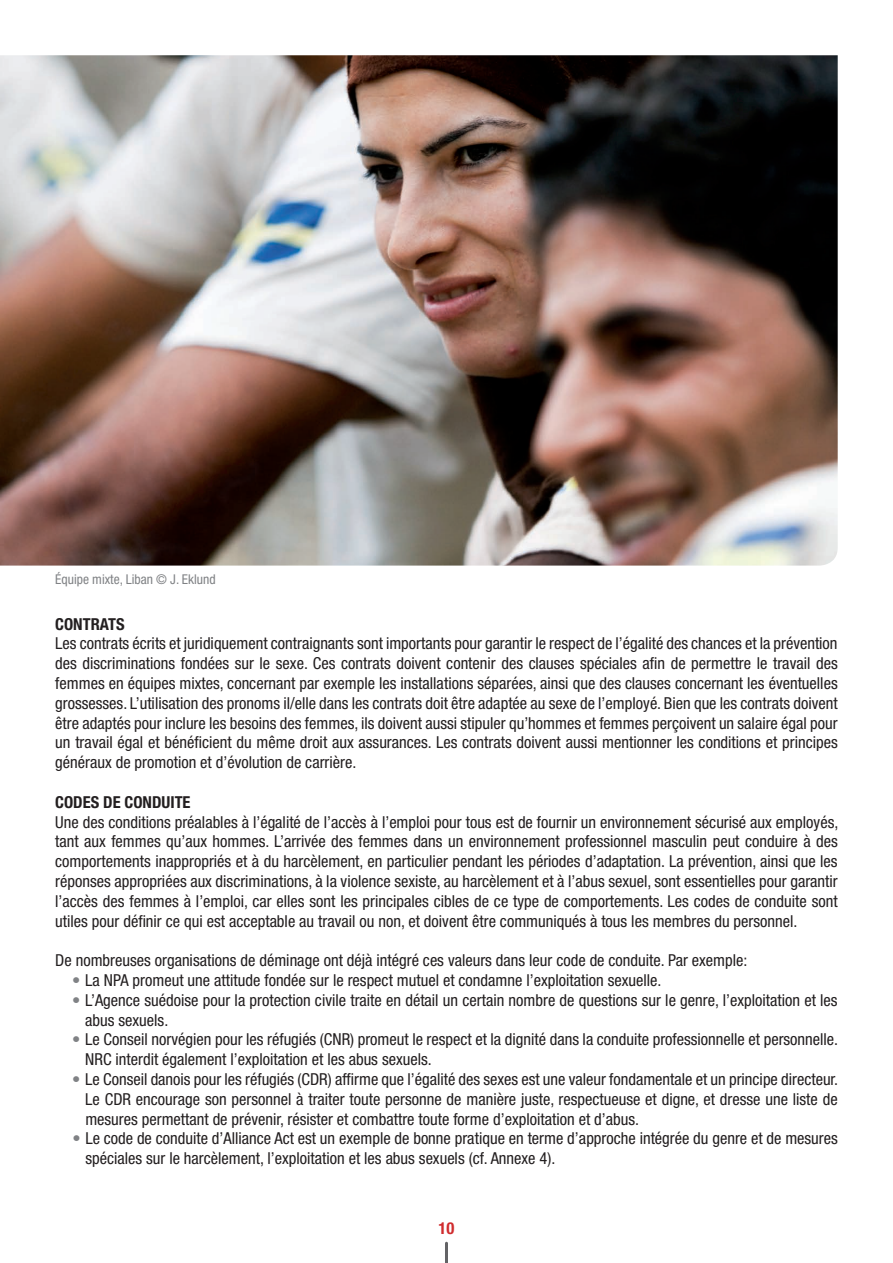
<style>
.page{position:relative;width:893px;height:1263px;background:#fff}
.page>*{position:absolute;margin:0;border:0;box-sizing:border-box;transform-origin:0 0}
.t1{font:condensed 16.5px/19.8px "Helvetica Neue";color:#231f20;text-align:justify}
.t2{font:700 condensed 16.5px "Helvetica Neue";color:#231f20}
.t3{font:700 condensed 16.5px "Helvetica Neue";color:#d02c2e}
.t4{font:condensed 13.5px "Helvetica Neue";color:#808285}
.s1{color:#808285}
</style>
<div class="page">
<hr style="left:445px;top:1243px;width:3px;height:20px;background:#636366">
<img style="left:0;top:55px;width:838px;height:511px">
<p class="t4" style="left:55px;top:572px;width:162px">Équipe mixte, Liban © J. Eklund</p>
<p class="t2" style="left:55px;top:614px;width:70px">CONTRATS</p>
<p class="t1" style="left:55px;top:633px;width:784px">Les contrats écrits et juridiquement contraignants sont importants pour garantir le respect de l’égalité des chances et la prévention des discriminations fondées sur le sexe. Ces contrats doivent contenir des clauses spéciales afin de permettre le travail des femmes en équipes mixtes, concernant par exemple les installations séparées, ainsi que des clauses concernant les éventuelles grossesses. L’utilisation des pronoms il/elle dans les contrats doit être adaptée au sexe de l’employé. Bien que les contrats doivent être adaptés pour inclure les besoins des femmes, ils doivent aussi stipuler qu’hommes et femmes perçoivent un salaire égal pour un travail égal et bénéficient du même droit aux assurances. Les contrats doivent aussi mentionner les conditions et principes généraux de promotion et d’évolution de carrière.</p>
<p class="t2" style="left:55px;top:792px;width:137px">CODES DE CONDUITE</p>
<p class="t1" style="left:55px;top:812px;width:785px">Une des conditions préalables à l’égalité de l’accès à l’emploi pour tous est de fournir un environnement sécurisé aux employés, tant aux femmes qu’aux hommes. L’arrivée des femmes dans un environnement professionnel masculin peut conduire à des comportements inappropriés et à du harcèlement, en particulier pendant les périodes d’adaptation. La prévention, ainsi que les réponses appropriées aux discriminations, à la violence sexiste, au harcèlement et à l’abus sexuel, sont essentielles pour garantir l’accès des femmes à l’emploi, car elles sont les principales cibles de ce type de comportements. Les codes de conduite sont utiles pour définir ce qui est acceptable au travail ou non, et doivent être communiqués à tous les membres du personnel.</p>
<p class="t1" style="left:55px;top:950px;width:694px">De nombreuses organisations de déminage ont déjà intégré ces valeurs dans leur code de conduite. Par exemple:</p>
<p class="t1" style="left:72px;top:970px;width:591px"><span class="s1">•</span> La NPA promeut une attitude fondée sur le respect mutuel et condamne l’exploitation sexuelle.</p>
<p class="t1" style="left:85px;top:990px;width:754px;text-indent:-13px"><span class="s1">•</span> L’Agence suédoise pour la protection civile traite en détail un certain nombre de questions sur le genre, l’exploitation et les abus sexuels.</p>
<p class="t1" style="left:85px;top:1029px;width:754px;text-indent:-13px"><span class="s1">•</span> Le Conseil norvégien pour les réfugiés (CNR) promeut le respect et la dignité dans la conduite professionnelle et personnelle.<br>NRC interdit également l’exploitation et les abus sexuels.</p>
<p class="t1" style="left:85px;top:1069px;width:754px;text-indent:-13px"><span class="s1">•</span> Le Conseil danois pour les réfugiés (CDR) affirme que l’égalité des sexes est une valeur fondamentale et un principe directeur.<br>Le CDR encourage son personnel à traiter toute personne de manière juste, respectueuse et digne, et dresse une liste de mesures permettant de prévenir, résister et combattre toute forme d’exploitation et d’abus.</p>
<p class="t1" style="left:85px;top:1128px;width:754px;text-indent:-13px"><span class="s1">•</span> Le code de conduite d’Alliance Act est un exemple de bonne pratique en terme d’approche intégrée du genre et de mesures spéciales sur le harcèlement, l’exploitation et les abus sexuels (cf. Annexe 4).</p>
<p class="t3" style="left:439px;top:1218px;width:17px">10</p>
</div>
